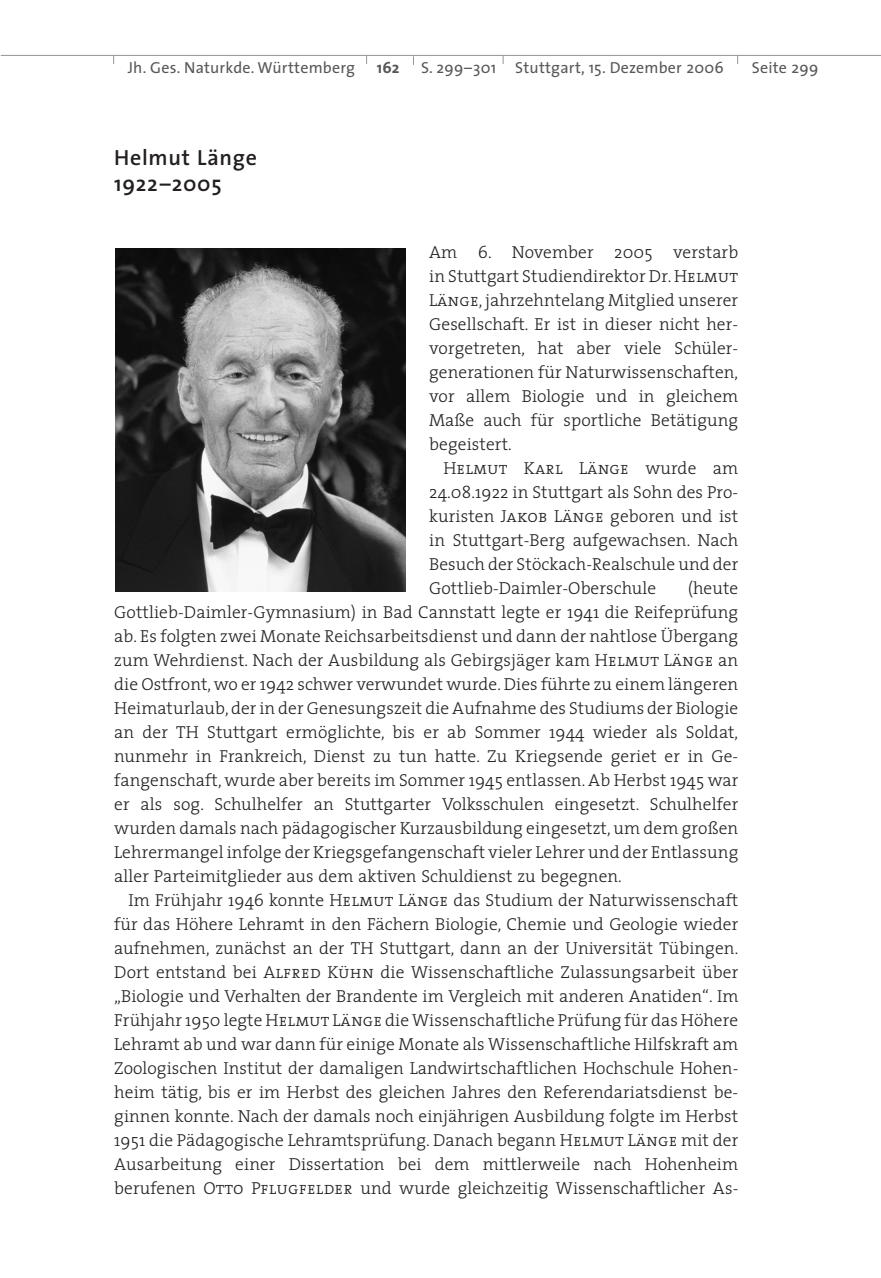
<style>
.page{position:relative;width:881px;height:1278px;background:#fff}
.page>*{position:absolute;margin:0;border:0;box-sizing:border-box;transform-origin:0 0}
.t1{font:600 22px/26px "The Sans";letter-spacing:.03em;color:#231f20}
.t2{font:300 17.4px/24px "The Serif";letter-spacing:.005em;color:#231f20;text-align:justify}
.t3{font:17.4px "The Serif Light Caps";letter-spacing:.005em;color:#231f20}
.t4{font:16px "The Sans";letter-spacing:.01em;color:#57585a}
.t5{font:700 16px "The Sans";color:#57585a}
.s1{font-family:"The Serif Light Caps";font-weight:400}
.s2{font-family:"The Serif";font-weight:300}
</style>
<div class="page">
<hr style="left:1px;top:55px;width:879px;height:1px;background:#939598">
<img style="left:115px;top:248px;width:290px;height:343px">
<p class="t4" style="left:128px;top:61px;width:229px">Jh. Ges. Naturkde. Württemberg</p>
<p class="t5" style="left:377px;top:61px;width:24px">162</p>
<p class="t4" style="left:421px;top:61px;width:304px">S. 299–301 Stuttgart, 15. Dezember 2006</p>
<p class="t4" style="left:751px;top:61px;width:68px">Seite 299</p>
<p class="t1" style="left:114px;top:147px;width:144px">Helmut Länge<br>1922–2005</p>
<p class="t2" style="left:429px;top:241px;width:310px">Am 6. November 2005 verstarb in Stuttgart Studiendirektor Dr. <span class="s1">Helmut Länge</span>, jahrzehntelang Mitglied unserer Gesellschaft. Er ist in dieser nicht her&shy;vorgetreten, hat aber viele Schüler&shy;generationen für Naturwissenschaften, vor allem Biologie und in gleichem Maße auch für sportliche Betätigung begeistert.</p>
<p class="t3" style="left:443px;top:457px;width:296px">Helmut Karl Länge <span class="s2">wurde am</span></p>
<p class="t2" style="left:429px;top:481px;width:310px">24.08.1922 in Stuttgart als Sohn des Pro&shy;kuristen <span class="s1">Jakob Länge</span> geboren und ist in Stuttgart-Berg aufgewachsen. Nach Besuch der Stöckach-Realschule und der Gottlieb-Daimler-Oberschule</p>
<p class="t2" style="left:114px;top:577px;width:625px;text-indent:573px">(heute Gottlieb-Daimler-Gymnasium) in Bad Cannstatt legte er 1941 die Reifeprüfung ab. Es folgten zwei Monate Reichsarbeitsdienst und dann der nahtlose Übergang zum Wehrdienst. Nach der Ausbildung als Gebirgsjäger kam <span class="s1">Helmut Länge</span> an die Ostfront, wo er 1942 schwer verwundet wurde. Dies führte zu einem längeren Heimaturlaub, der in der Genesungszeit die Aufnahme des Studiums der Biologie an der TH Stuttgart ermöglichte, bis er ab Sommer 1944 wieder als Soldat, nunmehr in Frankreich, Dienst zu tun hatte. Zu Kriegsende geriet er in Ge&shy;fangenschaft, wurde aber bereits im Sommer 1945 entlassen. Ab Herbst 1945 war er als sog. Schulhelfer an Stuttgarter Volksschulen eingesetzt. Schulhelfer wurden damals nach pädagogischer Kurzausbildung eingesetzt, um dem großen Lehrermangel infolge der Kriegsgefangenschaft vieler Lehrer und der Entlassung aller Parteimitglieder aus dem aktiven Schuldienst zu begegnen.</p>
<p class="t2" style="left:114px;top:889px;width:625px;text-indent:14px">Im Frühjahr 1946 konnte <span class="s1">Helmut Länge</span> das Studium der Naturwissenschaft für das Höhere Lehramt in den Fächern Biologie, Chemie und Geologie wieder aufnehmen, zunächst an der TH Stuttgart, dann an der Universität Tübingen.<br>Dort entstand bei <span class="s1">Alfred Kühn</span> die Wissenschaftliche Zulassungsarbeit über „Biologie und Verhalten der Brandente im Vergleich mit anderen Anatiden“. Im Frühjahr 1950 legte <span class="s1">Helmut Länge</span> die Wissenschaftliche Prüfung für das Höhere Lehramt ab und war dann für einige Monate als Wissenschaftliche Hilfskraft am Zoologischen Institut der damaligen Landwirtschaftlichen Hochschule Hohen&shy;heim tätig, bis er im Herbst des gleichen Jahres den Referendariatsdienst be&shy;ginnen konnte. Nach der damals noch einjährigen Ausbildung folgte im Herbst 1951 die Pädagogische Lehramtsprüfung. Danach begann <span class="s1">Helmut Länge</span> mit der Ausarbeitung einer Dissertation bei dem mittlerweile nach Hohenheim berufenen <span class="s1">Otto Pflugfelder</span> und wurde gleichzeitig Wissenschaftlicher As-</p>
</div>
